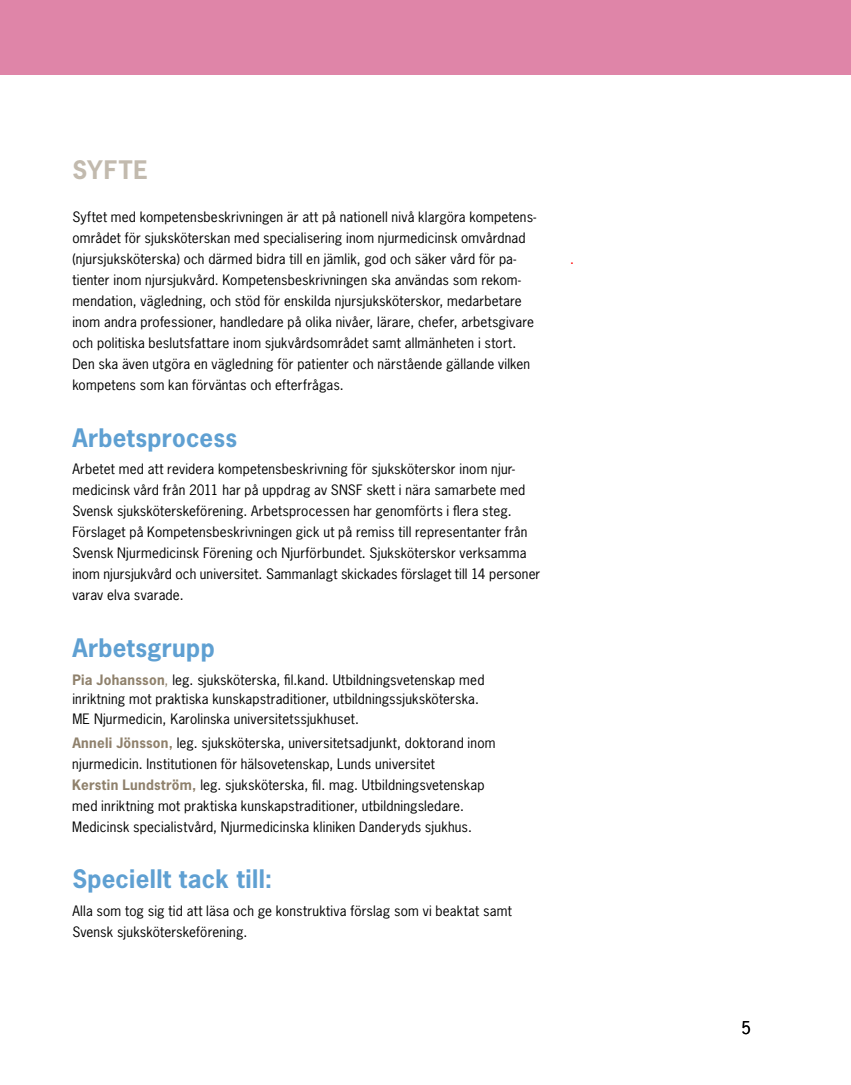
<style>
.page{position:relative;width:851px;height:1085px;background:#fff}
.page>*{position:absolute;margin:0;border:0;box-sizing:border-box;transform-origin:0 0}
.t1{font:700 24px "News Gothic Std";letter-spacing:.015em;color:#5fa0d2}
.t2{font:700 24px "News Gothic Std";letter-spacing:.04em;color:#c2baae}
.t3{font:16.5px "News Gothic Std";color:#000}
.t4{font:13.5px/21px "News Gothic Std";letter-spacing:.015em;color:#000}
.t5{font:13.5px "News Gothic Std";color:#f00}
.s1{font-weight:700;color:#8f816c}
.s2{color:#8f816c}
</style>
<div class="page">
<div style="left:0;top:0;width:850px;height:74px;background:#df85a8"></div>
<h1 class="t2" style="left:72px;top:154px;width:77px">SYFTE</h1>
<p class="t4" style="left:72px;top:206px;width:465px">Syftet med kompetensbeskrivningen är att på nationell nivå klargöra kompetens&shy;området för sjuksköterskan med specialisering inom njurmedicinsk omvårdnad (njursjuksköterska) och därmed bidra till en jämlik, god och säker vård för pa&shy;tienter inom njursjukvård. Kompetensbeskrivningen ska användas som rekom&shy;mendation, vägledning, och stöd för enskilda njursjuksköterskor, medarbetare inom andra professioner, handledare på olika nivåer, lärare, chefer, arbetsgivare och politiska beslutsfattare inom sjukvårdsområdet samt allmänheten i stort.<br>Den ska även utgöra en vägledning för patienter och närstående gällande vilken kompetens som kan förväntas och efterfrågas.</p>
<h1 class="t1" style="left:72px;top:422px;width:166px">Arbetsprocess</h1>
<p class="t4" style="left:72px;top:458px;width:469px">Arbetet med att revidera kompetensbeskrivning för sjuksköterskor inom njur&shy;medicinsk vård från 2011 har på uppdrag av SNSF skett i nära samarbete med Svensk sjuksköterskeförening. Arbetsprocessen har genomförts i flera steg.<br>Förslaget på Kompetensbeskrivningen gick ut på remiss till representanter från Svensk Njurmedicinsk Förening och Njurförbundet. Sjuksköterskor verksamma inom njursjukvård och universitet. Sammanlagt skickades förslaget till 14 personer varav elva svarade.</p>
<h1 class="t1" style="left:72px;top:632px;width:144px">Arbetsgrupp</h1>
<p class="t4" style="left:72px;top:670px;width:413px;line-height:19.5px"><span class="s1">Pia Johansson</span><span class="s2">,</span> leg. sjuksköterska, fil.kand. Utbildningsvetenskap med inriktning mot praktiska kunskapstraditioner, utbildningssjuksköterska.<br>ME Njurmedicin, Karolinska universitetssjukhuset.</p>
<p class="t4" style="left:72px;top:731px;width:424px"><span class="s1">Anneli Jönsson,</span> leg. sjuksköterska, universitetsadjunkt, doktorand inom njurmedicin. Institutionen för hälsovetenskap, Lunds universitet<br><span class="s1">Kerstin Lundström,</span> leg. sjuksköterska, fil. mag. Utbildningsvetenskap med inriktning mot praktiska kunskapstraditioner, utbildningsledare.<br>Medicinsk specialistvård, Njurmedicinska kliniken Danderyds sjukhus.</p>
<h1 class="t1" style="left:72px;top:863px;width:201px">Speciellt tack till:</h1>
<p class="t4" style="left:72px;top:899px;width:441px">Alla som tog sig tid att läsa och ge konstruktiva förslag som vi beaktat samt<br>Svensk sjuksköterskeförening.</p>
<p class="t5" style="left:570px;top:250px;width:5px">.</p>
<p class="t3" style="left:741px;top:1016px;width:11px">5</p>
</div>
